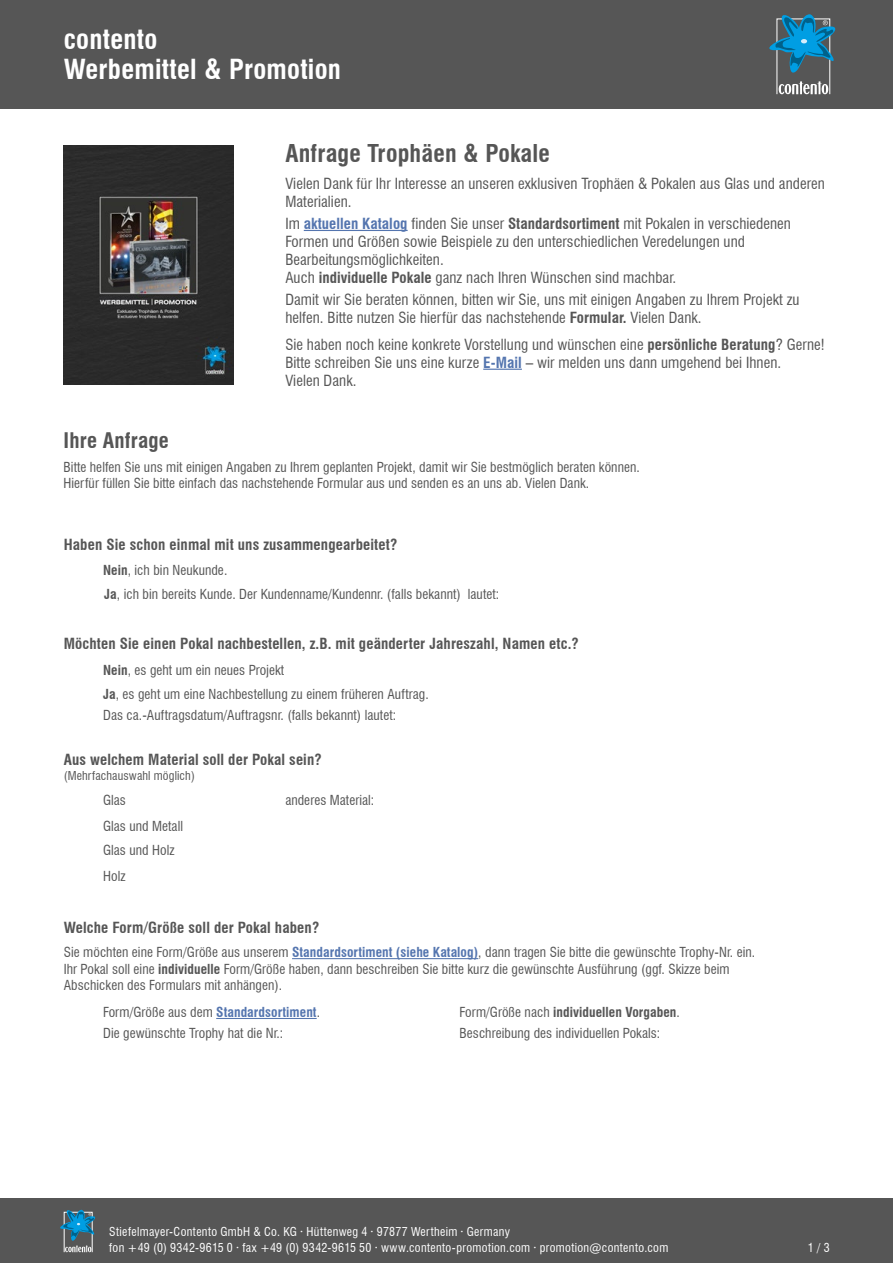
<style>
.page{position:relative;width:893px;height:1263px;background:#fff}
.page>*{position:absolute;margin:0;border:0;box-sizing:border-box;transform-origin:0 0}
.t1{font:700 condensed 27px/30px "Swiss 721 BT";letter-spacing:.01em;color:#fff}
.Absatzformat_2{font:700 condensed 24px "Swiss 721 BT";letter-spacing:.01em;color:#565656}
.Absatzformat_2-2{font:700 condensed 21px "Swiss 721 BT";letter-spacing:.01em;color:#565656}
.Absatzformat_3{font:condensed 15px/18px "Swiss 721 BT";letter-spacing:.005em;color:#565656}
.Absatzformat_2-3{font:700 condensed 15px "Swiss 721 BT";letter-spacing:.01em;color:#565656}
.Absatzformat_3-2{font:condensed 13.5px/16.2px "Swiss 721 BT";letter-spacing:.005em;color:#565656}
.t2{font:condensed 12px/15.5px "Swiss 721 BT";letter-spacing:.03em;color:#fff}
.Absatzformat_2-4{font:condensed 12px "Swiss 721 BT";letter-spacing:.01em;color:#565656}
.s1{font-weight:700;color:#5475af}
.s2{font-weight:700}
</style>
<div class="page">
<div style="left:0;top:0;width:893px;height:108px;background:#565656"></div>
<svg style="left:769px;top:14px;width:67px;height:80px"></svg>
<div style="left:0;top:1199px;width:893px;height:64px;background:#565656"></div>
<svg style="left:60px;top:1209px;width:35px;height:43px"></svg>
<hr style="left:304px;top:230px;width:104px;height:1px;background:#5475af">
<hr style="left:483px;top:369px;width:39px;height:1px;background:#5475af">
<img style="left:64px;top:145px;width:169px;height:240px">
<hr style="left:292px;top:958px;width:186px;height:1px;background:#5475af">
<hr style="left:216px;top:1018px;width:101px;height:1px;background:#5475af">
<h1 class="t1" style="left:64px;top:25px;width:279px">contento<br>Werbemittel &amp; Promotion</h1>
<p class="Absatzformat_2" style="left:285px;top:139px;width:266px">Anfrage Trophäen &amp; Pokale</p>
<p class="Absatzformat_3" style="left:285px;top:174px;width:541px">Vielen Dank für Ihr Interesse an unseren exklusiven Trophäen &amp; Pokalen aus Glas und anderen<br>Materialien.</p>
<p class="Absatzformat_3" style="left:285px;top:215px;width:507px">Im <span class="s1">aktuellen Katalog</span> finden Sie unser <span class="s2">Standardsortiment</span> mit Pokalen in verschiedenen Formen und Größen sowie Beispiele zu den unterschiedlichen Veredelungen und Bearbeitungsmöglichkeiten.<br>Auch <span class="s2">individuelle Pokale</span> ganz nach Ihren Wünschen sind machbar.</p>
<p class="Absatzformat_3" style="left:285px;top:291px;width:516px">Damit wir Sie beraten können, bitten wir Sie, uns mit einigen Angaben zu Ihrem Projekt zu helfen. Bitte nutzen Sie hierfür das nachstehende <span class="s2">Formular.</span> Vielen Dank.</p>
<p class="Absatzformat_3" style="left:285px;top:335px;width:541px">Sie haben noch keine konkrete Vorstellung und wünschen eine <span class="s2">persönliche Beratung</span>? Gerne!<br>Bitte schreiben Sie uns eine kurze <span class="s1">E-Mail</span> – wir melden uns dann umgehend bei Ihnen.<br>Vielen Dank.</p>
<p class="Absatzformat_2-2" style="left:64px;top:427px;width:107px">Ihre Anfrage</p>
<p class="Absatzformat_3-2" style="left:64px;top:459px;width:578px">Bitte helfen Sie uns mit einigen Angaben zu Ihrem geplanten Projekt, damit wir Sie bestmöglich beraten können.<br>Hierfür füllen Sie bitte einfach das nachstehende Formular aus und senden es an uns ab. Vielen Dank.</p>
<p class="Absatzformat_2-3" style="left:64px;top:535px;width:335px">Haben Sie schon einmal mit uns zusammengearbeitet?</p>
<p class="Absatzformat_3-2" style="left:103px;top:562px;width:126px"><span class="s2">Nein</span>, ich bin Neukunde.</p>
<p class="Absatzformat_3-2" style="left:104px;top:586px;width:396px"><span class="s2">Ja</span>, ich bin bereits Kunde. Der Kundenname/Kundennr. (falls bekannt) lautet:</p>
<p class="Absatzformat_2-3" style="left:64px;top:635px;width:517px">Möchten Sie einen Pokal nachbestellen, z.B. mit geänderter Jahreszahl, Namen etc.?</p>
<p class="Absatzformat_3-2" style="left:103px;top:662px;width:183px"><span class="s2">Nein</span>, es geht um ein neues Projekt</p>
<p class="Absatzformat_3-2" style="left:103px;top:684px;width:327px;line-height:21px"><span class="s2">Ja</span>, es geht um eine Nachbestellung zu einem früheren Auftrag.<br>Das ca.-Auftragsdatum/Auftragsnr. (falls bekannt) lautet:</p>
<p class="Absatzformat_2-3" style="left:64px;top:751px;width:260px">Aus welchem Material soll der Pokal sein?</p>
<p class="Absatzformat_2-4" style="left:64px;top:768px;width:133px">(Mehrfachauswahl möglich)</p>
<p class="Absatzformat_3-2" style="left:103px;top:792px;width:24px">Glas</p>
<p class="Absatzformat_3-2" style="left:285px;top:792px;width:90px">anderes Material:</p>
<p class="Absatzformat_3-2" style="left:103px;top:817px;width:81px">Glas und Metall</p>
<p class="Absatzformat_3-2" style="left:103px;top:842px;width:73px">Glas und Holz</p>
<p class="Absatzformat_3-2" style="left:103px;top:867px;width:24px">Holz</p>
<p class="Absatzformat_2-3" style="left:64px;top:918px;width:257px">Welche Form/Größe soll der Pokal haben?</p>
<p class="Absatzformat_3-2" style="left:64px;top:944px;width:693px">Sie möchten eine Form/Größe aus unserem <span class="s1">Standardsortiment (siehe Katalog)</span>, dann tragen Sie bitte die gewünschte Trophy-Nr. ein.<br>Ihr Pokal soll eine <span class="s2">individuelle</span> Form/Größe haben, dann beschreiben Sie bitte kurz die gewünschte Ausführung (ggf. Skizze beim<br>Abschicken des Formulars mit anhängen).</p>
<p class="Absatzformat_3-2" style="left:103px;top:1002px;width:218px;line-height:21px">Form/Größe aus dem <span class="s1">Standardsortiment</span>.<br>Die gewünschte Trophy hat die Nr.:</p>
<p class="Absatzformat_3-2" style="left:460px;top:1002px;width:222px;line-height:21px">Form/Größe nach <span class="s2">individuellen Vorgaben</span>.<br>Beschreibung des individuellen Pokals:</p>
<p class="t2" style="left:109px;top:1224px;width:561px">Stiefelmayer-Contento GmbH &amp; Co. KG · Hüttenweg 4 · 97877 Wertheim · Germany<br>fon +49 (0) 9342-9615 0 · fax +49 (0) 9342-9615 50 · www.contento-promotion.com · promotion@contento.com</p>
<p class="t2" style="left:808px;top:1239px;width:23px">1 / 3</p>
</div>
